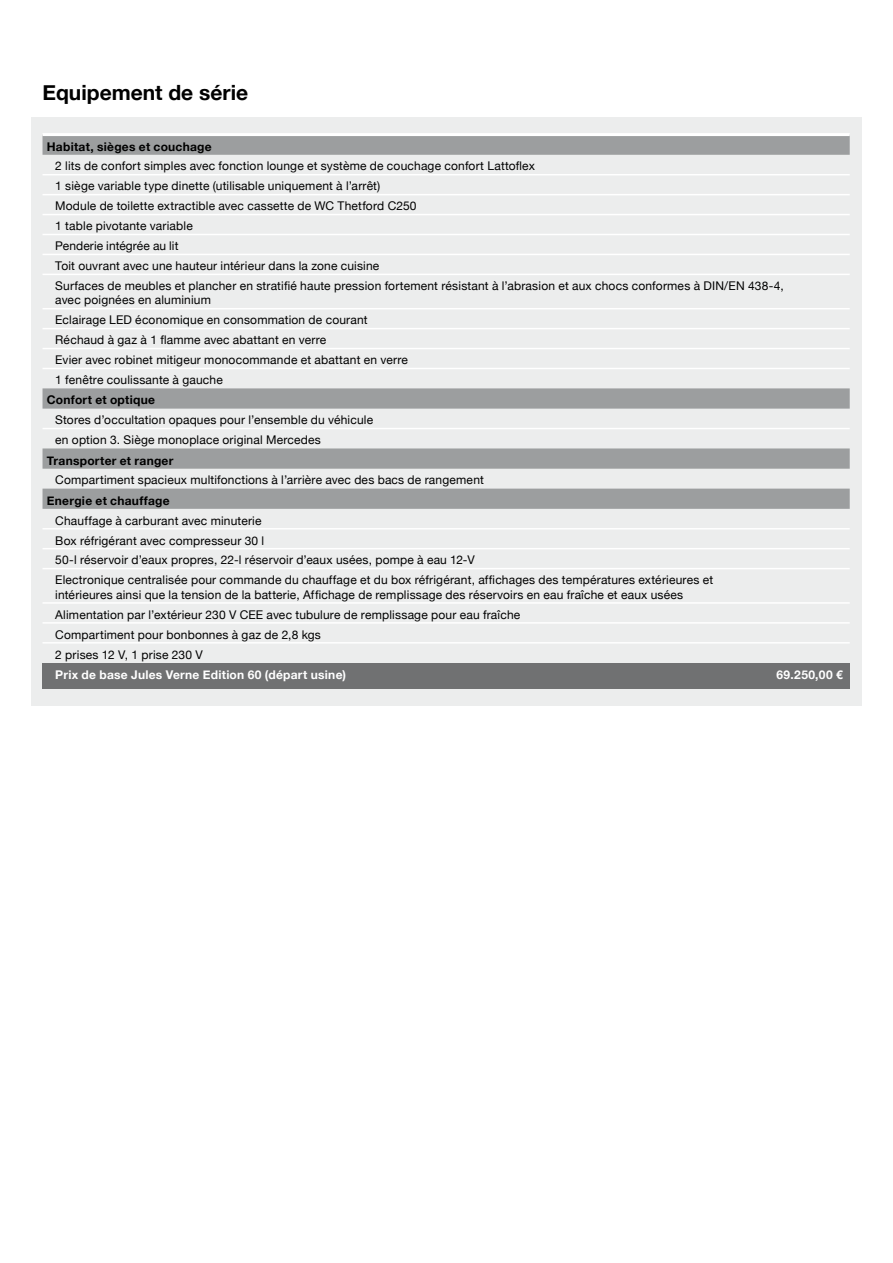
<style>
.page{position:relative;width:893px;height:1263px;background:#fff}
.page>*{position:absolute;margin:0;border:0;box-sizing:border-box;transform-origin:0 0}
.t1{font:700 21px "Helvetica Neue";color:#000}
.t2{font:12px/20px "Helvetica Neue";letter-spacing:.015em;color:#000}
.t3{font:700 12px "Helvetica Neue";letter-spacing:.02em;color:#000}
.t4{font:700 12px "Helvetica Neue";letter-spacing:.025em;color:#fff}
</style>
<div class="page">
<div style="left:31px;top:117px;width:830px;height:589px;background:#eceded"></div>
<svg style="left:43px;top:136px;width:807px;height:373px"></svg>
<div style="left:43px;top:663px;width:807px;height:26px;background:#707172"></div>
<hr style="left:43px;top:174px;width:807px;height:1px;background:#fff">
<hr style="left:43px;top:194px;width:807px;height:1px;background:#fff">
<hr style="left:43px;top:214px;width:807px;height:1px;background:#fff">
<hr style="left:43px;top:234px;width:807px;height:1px;background:#fff">
<hr style="left:43px;top:254px;width:807px;height:1px;background:#fff">
<hr style="left:43px;top:274px;width:807px;height:1px;background:#fff">
<hr style="left:43px;top:308px;width:807px;height:1px;background:#fff">
<hr style="left:43px;top:328px;width:807px;height:1px;background:#fff">
<hr style="left:43px;top:348px;width:807px;height:1px;background:#fff">
<hr style="left:43px;top:368px;width:807px;height:1px;background:#fff">
<hr style="left:43px;top:428px;width:807px;height:1px;background:#fff">
<hr style="left:43px;top:528px;width:807px;height:1px;background:#fff">
<hr style="left:43px;top:548px;width:807px;height:1px;background:#fff">
<hr style="left:43px;top:568px;width:807px;height:1px;background:#fff">
<hr style="left:43px;top:602px;width:807px;height:2px;background:#fff">
<hr style="left:43px;top:622px;width:807px;height:2px;background:#fff">
<hr style="left:43px;top:642px;width:807px;height:1px;background:#fff">
<hr style="left:43px;top:133px;width:807px;height:3px;background:#fff">
<h1 class="t1" style="left:43px;top:80px;width:207px">Equipement de série</h1>
<p class="t3" style="left:47px;top:139px;width:166px">Habitat, sièges et couchage</p>
<p class="t2" style="left:55px;top:156px;width:730px">2 lits de confort simples avec fonction lounge et système de couchage confort Lattoflex<br>1 siège variable type dinette (utilisable uniquement à l’arrêt)<br>Module de toilette extractible avec cassette de WC Thetford C250<br>1 table pivotante variable<br>Penderie intégrée au lit<br>Toit ouvrant avec une hauteur intérieur dans la zone cuisine<br>Surfaces de meubles et plancher en stratifié haute pression fortement résistant à l’abrasion et aux chocs conformes à DIN/EN 438-4,</p>
<p class="t2" style="left:55px;top:290px;width:354px">avec poignées en aluminium<br>Eclairage LED économique en consommation de courant Réchaud à gaz à 1 flamme avec abattant en verre<br>Evier avec robinet mitigeur monocommande et abattant en verre 1 fenêtre coulissante à gauche</p>
<p class="t3" style="left:47px;top:393px;width:110px">Confort et optique</p>
<p class="t2" style="left:55px;top:410px;width:319px">Stores d’occultation opaques pour l’ensemble du véhicule en option 3. Siège monoplace original Mercedes</p>
<p class="t3" style="left:47px;top:453px;width:128px">Transporter et ranger</p>
<p class="t2" style="left:55px;top:470px;width:430px">Compartiment spacieux multifonctions à l’arrière avec des bacs de rangement</p>
<p class="t3" style="left:47px;top:493px;width:125px">Energie et chauffage</p>
<p class="t2" style="left:55px;top:510px;width:659px">Chauffage à carburant avec minuterie<br>Box réfrigérant avec compresseur 30 l<br>50-l réservoir d’eaux propres, 22-l réservoir d’eaux usées, pompe à eau 12-V<br>Electronique centralisée pour commande du chauffage et du box réfrigérant, affichages des températures extérieures et</p>
<p class="t2" style="left:55px;top:584px;width:629px">intérieures ainsi que la tension de la batterie, Affichage de remplissage des réservoirs en eau fraîche et eaux usées Alimentation par l’extérieur 230 V CEE avec tubulure de remplissage pour eau fraîche<br>Compartiment pour bonbonnes à gaz de 2,8 kgs<br>2 prises 12 V, 1 prise 230 V</p>
<p class="t4" style="left:55px;top:667px;width:292px">Prix de base Jules Verne Edition 60 (départ usine)</p>
<p class="t4" style="left:776px;top:667px;width:68px">69.250,00 €</p>
</div>
